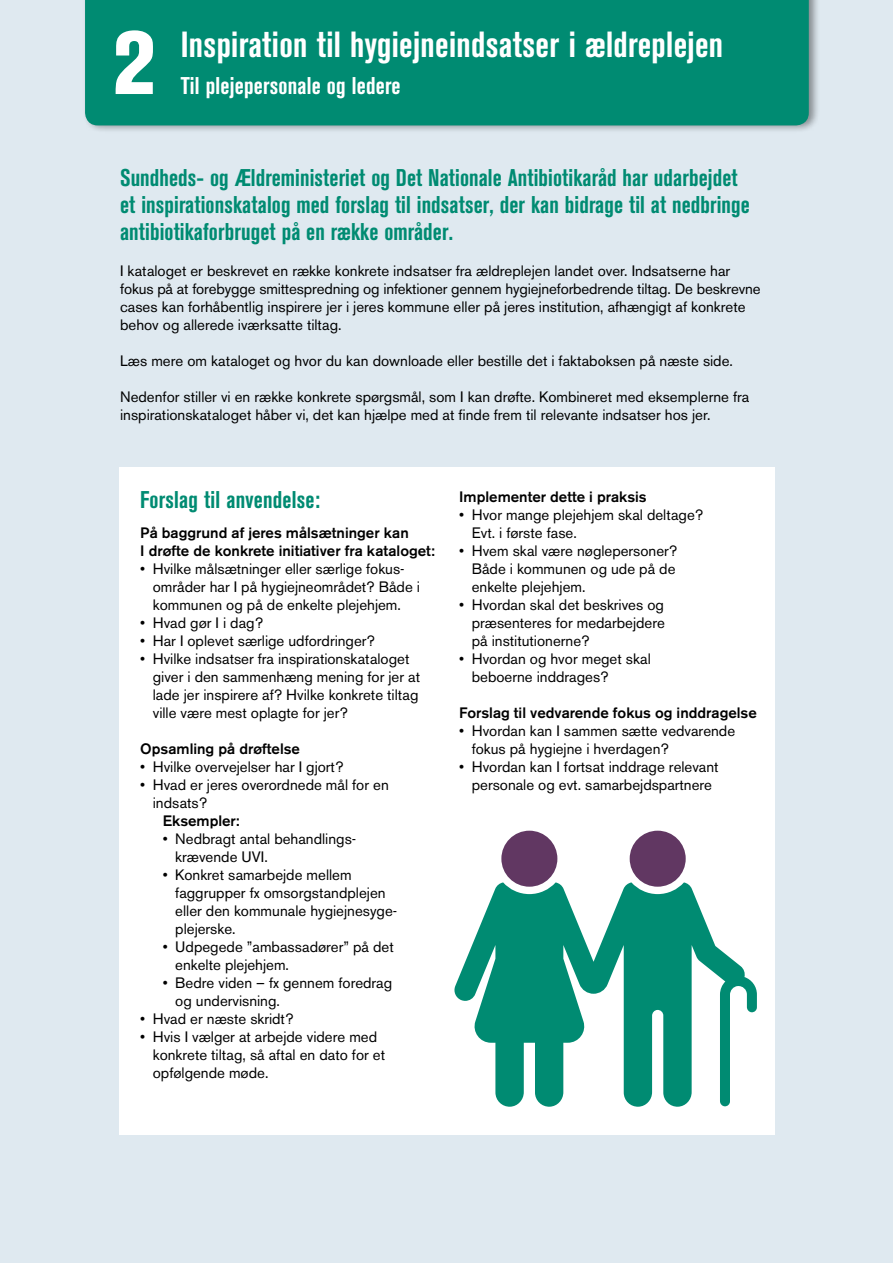
<style>
.page{position:relative;width:893px;height:1263px;background:#dfe9f0}
.page>*{position:absolute;margin:0;border:0;box-sizing:border-box;transform-origin:0 0}
.t1{font:800 condensed 88.5px "Akzidenz Grotesk BE";color:#fff}
.t2{font:700 condensed 36px "Akzidenz Grotesk BE";letter-spacing:.01em;color:#fff;scale:.95 1}
.t3{font:700 condensed 24px/27px "Akzidenz Grotesk BE";letter-spacing:.005em;color:#008b72;scale:.95 1}
.t4{font:700 condensed 24px "Akzidenz Grotesk BE";letter-spacing:.01em;color:#fff;scale:.95 1}
.t5{font:15px/18px "Akzidenz Grotesk BE";color:#000}
.t6{font:500 15px/18px "Akzidenz Grotesk BE";color:#000}
</style>
<div class="page">
<div style="left:82px;top:0;width:738px;height:133px;background:#000;opacity:.4"></div>
<div style="left:85px;top:0;width:724px;height:125px;background:#008b72"></div>
<div style="left:119px;top:467px;width:656px;height:667px;background:#fff"></div>
<div style="left:630px;top:831px;width:56px;height:56px;background:#613762;border-radius:50%"></div>
<div style="left:501px;top:831px;width:56px;height:56px;background:#613762;border-radius:50%"></div>
<svg style="left:454px;top:882px;width:303px;height:225px;fill:#008b72"></svg>
<h1 class="t1" style="left:112px;top:12px;width:46px">2</h1>
<h1 class="t2" style="left:181px;top:24px;width:572px">Inspiration til hygiejneindsatser i ældreplejen</h1>
<h1 class="t4" style="left:181px;top:72px;width:233px">Til plejepersonale og ledere</h1>
<p class="t3" style="left:120px;top:164px;width:664px">Sundheds- og Ældreministeriet og Det Nationale Antibiotikaråd har udarbejdet et inspirationskatalog med forslag til indsatser, der kan bidrage til at nedbringe antibiotikaforbruget på en række områder.</p>
<p class="t5" style="left:120px;top:262px;width:642px">I kataloget er beskrevet en række konkrete indsatser fra ældreplejen landet over. Indsatserne har fokus på at forebygge smittespredning og infektioner gennem hygiejneforbedrende tiltag. De beskrevne cases kan forhåbentlig inspirere jer i jeres kommune eller på jeres institution, afhængigt af konkrete behov og allerede iværksatte tiltag.</p>
<p class="t5" style="left:120px;top:352px;width:614px">Læs mere om kataloget og hvor du kan downloade eller bestille det i faktaboksen på næste side.</p>
<p class="t5" style="left:120px;top:388px;width:631px">Nedenfor stiller vi en række konkrete spørgsmål, som I kan drøfte. Kombineret med eksemplerne fra inspirationskataloget håber vi, det kan hjælpe med at finde frem til relevante indsatser hos jer.</p>
<h2 class="t3" style="left:140px;top:487px;width:191px">Forslag til anvendelse:</h2>
<h3 class="t6" style="left:140px;top:524px;width:296px">På baggrund af jeres målsætninger kan<br>I drøfte de konkrete initiativer fra kataloget:</h3>
<p class="t5" style="left:153px;top:560px;width:269px;text-indent:-12px">• Hvilke målsætninger eller særlige fokus&shy;områder har I på hygiejneområdet? Både i kommunen og på de enkelte plejehjem.</p>
<p class="t5" style="left:140px;top:614px;width:124px">• Hvad gør I i dag?</p>
<p class="t5" style="left:140px;top:632px;width:236px">• Har I oplevet særlige udfordringer?</p>
<p class="t5" style="left:153px;top:650px;width:269px;text-indent:-12px">• Hvilke indsatser fra inspirationskataloget giver i den sammenhæng mening for jer at lade jer inspirere af? Hvilke konkrete tiltag ville være mest oplagte for jer?</p>
<h3 class="t6" style="left:140px;top:740px;width:161px">Opsamling på drøftelse</h3>
<p class="t5" style="left:140px;top:758px;width:205px">• Hvilke overvejelser har I gjort?</p>
<p class="t5" style="left:153px;top:776px;width:237px;text-indent:-12px">• Hvad er jeres overordnede mål for en indsats?</p>
<h3 class="t6" style="left:163px;top:812px;width:78px">Eksempler:</h3>
<p class="t5" style="left:175px;top:830px;width:182px;text-indent:-12px">• Nedbragt antal behandlings&shy;krævende UVI.</p>
<p class="t5" style="left:175px;top:866px;width:223px;text-indent:-12px">• Konkret samarbejde mellem faggrupper fx omsorgstandplejen eller den kommunale hygiejnesyge&shy;plejerske.</p>
<p class="t5" style="left:175px;top:938px;width:220px;text-indent:-12px">• Udpegede ”ambassadører” på det enkelte plejehjem.</p>
<p class="t5" style="left:175px;top:974px;width:218px;text-indent:-12px">• Bedre viden – fx gennem foredrag og undervisning.</p>
<p class="t5" style="left:140px;top:1010px;width:155px">• Hvad er næste skridt?</p>
<p class="t5" style="left:153px;top:1028px;width:234px;text-indent:-12px">• Hvis I vælger at arbejde videre med konkrete tiltag, så aftal en dato for et opfølgende møde.</p>
<h3 class="t6" style="left:459px;top:488px;width:189px">Implementer dette i praksis</h3>
<p class="t5" style="left:472px;top:506px;width:233px;text-indent:-12px">• Hvor mange plejehjem skal deltage?<br>Evt. i første fase.</p>
<p class="t5" style="left:472px;top:542px;width:207px;text-indent:-12px">• Hvem skal være nøglepersoner?<br>Både i kommunen og ude på de enkelte plejehjem.</p>
<p class="t5" style="left:472px;top:596px;width:195px;text-align:justify;text-indent:-12px">• Hvordan skal det beskrives og præsenteres for medarbejdere på institutionerne?</p>
<p class="t5" style="left:472px;top:650px;width:181px;text-indent:-12px">• Hvordan og hvor meget skal beboerne inddrages?</p>
<h3 class="t6" style="left:459px;top:704px;width:299px">Forslag til vedvarende fokus og inddragelse</h3>
<p class="t5" style="left:472px;top:722px;width:265px;text-indent:-12px">• Hvordan kan I sammen sætte vedvarende fokus på hygiejne i hverdagen?</p>
<p class="t5" style="left:459px;top:758px;width:261px;text-align:center">• Hvordan kan I fortsat inddrage relevant personale og evt. samarbejdspartnere</p>
</div>
